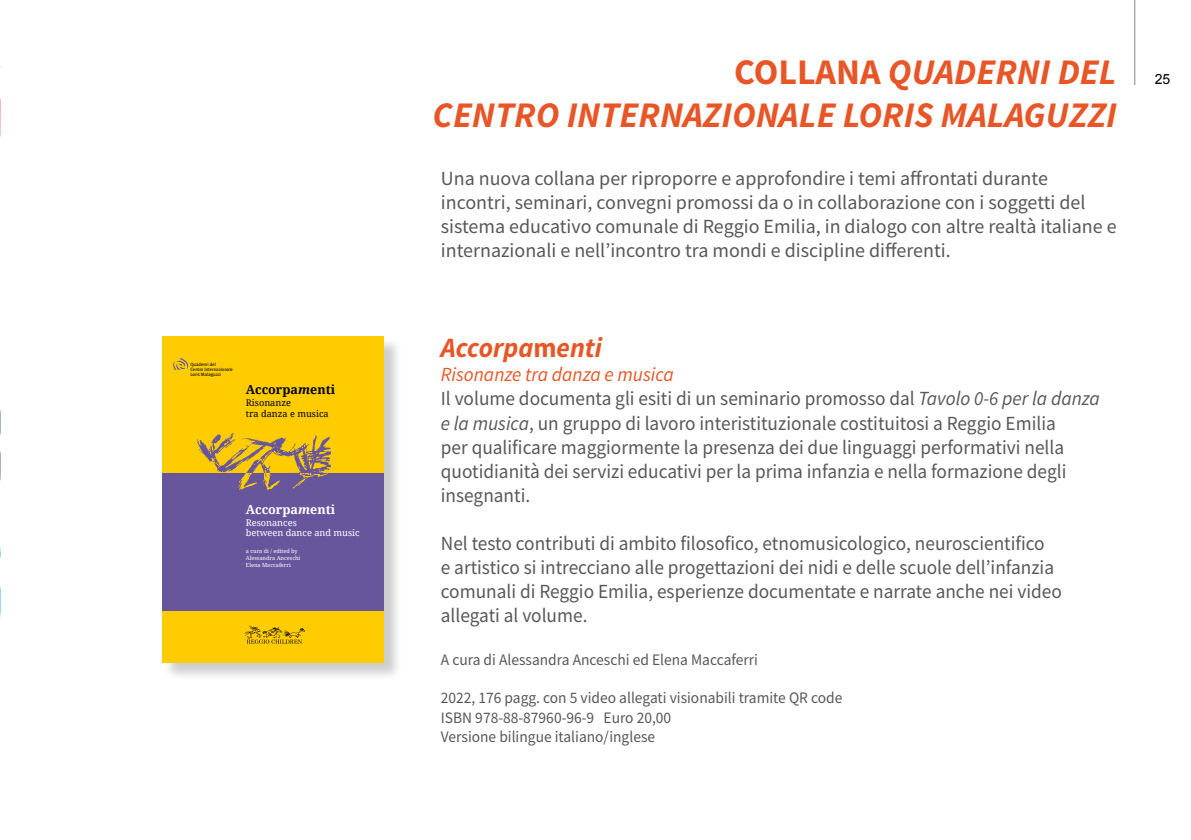
<style>
.page{position:relative;width:1191px;height:840px;background:#fff}
.page>*{position:absolute;margin:0;border:0;box-sizing:border-box;transform-origin:0 0}
.t1{font:italic 700 36px "Source Sans Pro";color:#e85627}
.t2{font:italic 700 28px "Source Sans Pro";color:#e85627;scale:.96 1}
.t3{font:20px/24px "Source Sans Pro";color:#58585a;scale:.96 1}
.t4{font:20px/24px "Source Sans Pro";color:#58585a}
.t5{font:16px/19.2px "Source Sans Pro";color:#58585a;scale:.96 1}
.t6{font:14px "Arial";color:#000}
.t7{font:700 12.6px "Droid Serif";color:#000}
.t8{font:700 12.6px "Droid Serif";color:#fff}
.t9{font:9.2px/10.2px "Droid Serif";color:#fff}
.t10{font:9.2px/10.2px "Droid Serif";color:#000}
.t11{font:5.6px/6.6px "Droid Serif";color:#fff}
.t12{font:4.6px/4.6px "Meta Plus";color:#000}
.s1{font-style:italic}
.s2{font-style:normal}
.s3{font-style:italic;color:#e85627}
</style>
<div class="page">
<hr style="left:1134px;top:0;width:1px;height:85px;background:#87888a">
<div style="left:163px;top:337px;width:239px;height:343px;background:#000;opacity:.2"></div>
<div style="left:162px;top:336px;width:222px;height:326px;background:#fecc00"></div>
<div style="left:162px;top:473px;width:222px;height:137px;background:#68569d"></div>
<svg style="left:244px;top:625px;width:61px;height:18px"></svg>
<svg style="left:173px;top:358px;width:16px;height:11px"></svg>
<img style="left:198px;top:433px;width:133px;height:40px">
<img style="left:238px;top:473px;width:90px;height:16px">
<img style="left:0;top:66px;width:1px;height:71px">
<img style="left:0;top:547px;width:1px;height:69px">
<img style="left:0;top:409px;width:1px;height:72px">
<p class="t12" style="left:190px;top:362px;width:44px">Quaderni del<br>Centro Internazionale<br>Loris Malaguzzi</p>
<p class="t7" style="left:246px;top:381px;width:91px">Accorpa<span class="s1">m</span>enti</p>
<p class="t10" style="left:246px;top:398px;width:84px">Risonanze<br>tra danza e musica</p>
<p class="t8" style="left:246px;top:501px;width:91px">Accorpa<span class="s1">m</span>enti</p>
<p class="t9" style="left:246px;top:517px;width:115px">Resonances<br>between dance and music</p>
<p class="t11" style="left:246px;top:547px;width:56px">a cura di / edited by<br>Alessandra Anceschi<br>Elena Maccaferri</p>
<h1 class="t1" style="left:734px;top:47px;width:384px"><span class="s2">COLLANA</span> QUADERNI DEL</h1>
<h1 class="t1" style="left:432px;top:91px;width:685px">CENTRO INTERNAZIONALE LORIS MALAGUZZI</h1>
<p class="t4" style="left:441px;top:166px;width:677px">Una nuova collana per riproporre e approfondire i temi affrontati durante incontri, seminari, convegni promossi da o in collaborazione con i soggetti del sistema educativo comunale di Reggio Emilia, in dialogo con altre realtà italiane e internazionali e nell’incontro tra mondi e discipline differenti.</p>
<h2 class="t2" style="left:441px;top:329px;width:169px">Accorpa<span class="s2">m</span>enti</h2>
<p class="t3" style="left:441px;top:362px;width:688px"><span class="s3">Risonanze tra danza e musica<br></span>Il volume documenta gli esiti di un seminario promosso dal <span class="s1">Tavolo 0-6 per la danza e la musica</span>, un gruppo di lavoro interistituzionale costituitosi a Reggio Emilia<br>per qualificare maggiormente la presenza dei due linguaggi performativi nella quotidianità dei servizi educativi per la prima infanzia e nella formazione degli insegnanti.</p>
<p class="t3" style="left:441px;top:530px;width:648px">Nel testo contributi di ambito filosofico, etnomusicologico, neuroscientifico<br>e artistico si intrecciano alle progettazioni dei nidi e delle scuole dell’infanzia comunali di Reggio Emilia, esperienze documentate e narrate anche nei video allegati al volume.</p>
<p class="t5" style="left:441px;top:649px;width:332px">A cura di Alessandra Anceschi ed Elena Maccaferri</p>
<p class="t5" style="left:441px;top:688px;width:420px">2022, 176 pagg. con 5 video allegati visionabili tramite QR code<br>ISBN 978-88-87960-96-9 Euro 20,00<br>Versione bilingue italiano/inglese</p>
<p class="t6" style="left:1154px;top:70px;width:17px">25</p>
</div>
